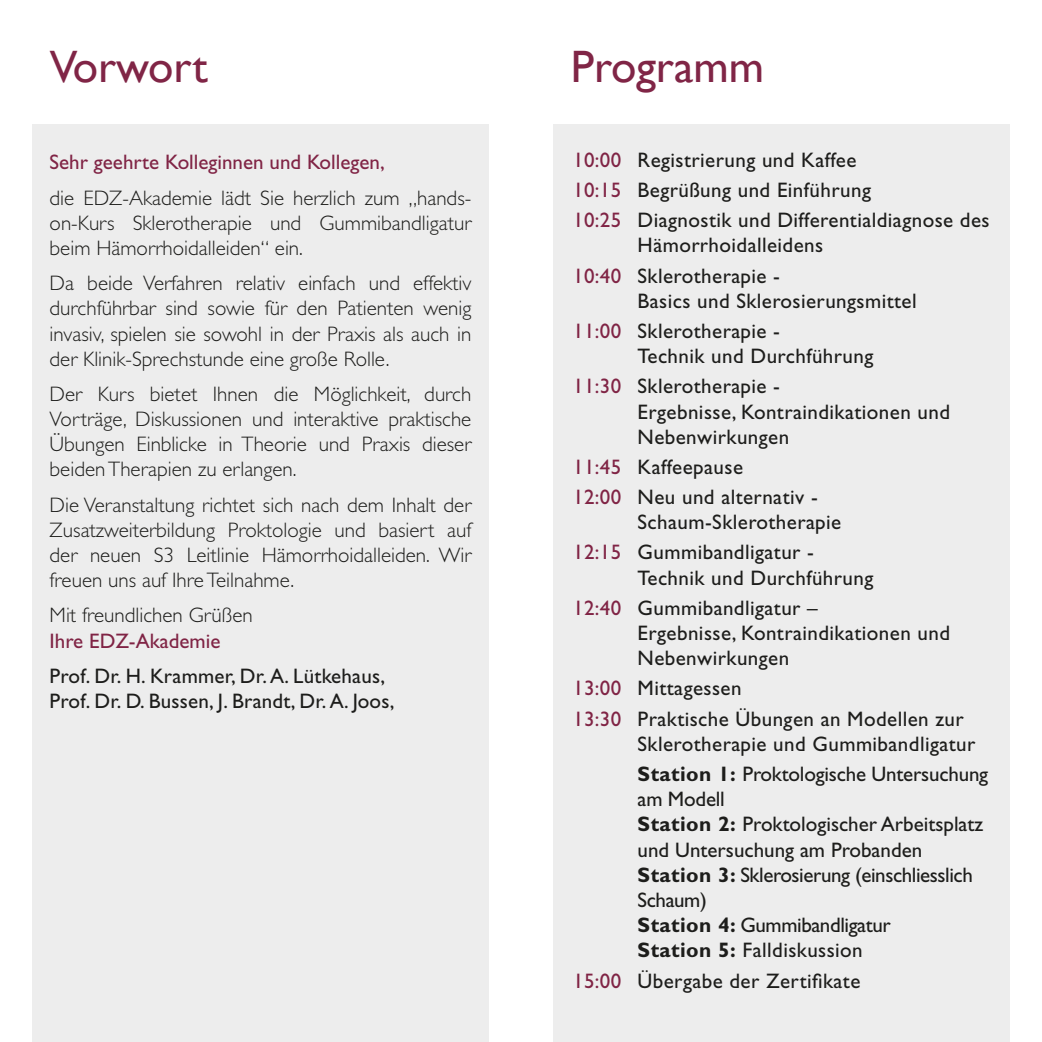
<style>
.page{position:relative;width:1042px;height:1042px;background:#fff}
.page>*{position:absolute;margin:0;border:0;box-sizing:border-box;transform-origin:0 0}
.t1{font:45.32px "Gill Sans";color:#802546}
.t2{font:21px/30.1px "Gill Sans Std";letter-spacing:.02em;color:#1d1d1b}
.t3{font:300 21px/25.2px "Gill Sans Std";color:#1d1d1b;text-align:justify}
.t4{font:21px/25.2px "Gill Sans Std";color:#1d1d1b}
.t5{font:21px "Gill Sans Std";color:#802445}
.s1{color:#802445}
.s2{font-weight:700}
</style>
<div class="page">
<div style="left:553px;top:124px;width:456px;height:918px;background:#ededed"></div>
<div style="left:32px;top:124px;width:457px;height:918px;background:#ededed"></div>
<h1 class="t1" style="left:50px;top:41px;width:160px">Vorwort</h1>
<p class="t5" style="left:50px;top:150px;width:336px">Sehr geehrte Kolleginnen und Kollegen,</p>
<p class="t3" style="left:50px;top:185px;width:423px">die EDZ-Akademie lädt Sie herzlich zum „hands&shy;on-Kurs Sklerotherapie und Gummibandligatur beim Hämorrhoidalleiden“ ein.</p>
<p class="t3" style="left:50px;top:271px;width:423px">Da beide Verfahren relativ einfach und effektiv durchführbar sind sowie für den Patienten wenig invasiv, spielen sie sowohl in der Praxis als auch in der Klinik-Sprechstunde eine große Rolle.</p>
<p class="t3" style="left:50px;top:381px;width:423px">Der Kurs bietet Ihnen die Möglichkeit, durch Vorträge, Diskussionen und interaktive praktische Übungen Einblicke in Theorie und Praxis dieser beiden Therapien zu erlangen.</p>
<p class="t3" style="left:50px;top:492px;width:423px">Die Veranstaltung richtet sich nach dem Inhalt der Zusatzweiterbildung Proktologie und basiert auf der neuen S3 Leitlinie Hämorrhoidalleiden. Wir freuen uns auf Ihre Teilnahme.</p>
<p class="t3" style="left:50px;top:603px;width:205px">Mit freundlichen Grüßen</p>
<p class="t5" style="left:50px;top:628px;width:172px">Ihre EDZ-Akademie</p>
<p class="t2" style="left:50px;top:663px;width:346px;line-height:25.2px">Prof. Dr. H. Krammer, Dr. A. Lütkehaus,<br>Prof. Dr. D. Bussen, J. Brandt, Dr. A. Joos,</p>
<h1 class="t1" style="left:571px;top:41px;width:195px">Programm</h1>
<p class="t2" style="left:573px;top:145px;width:418px"><span class="s1">10:00</span> Registrierung und Kaffee<br><span class="s1">10:15</span> Begrüßung und Einführung<br><span class="s1">10:25</span> Diagnostik und Differentialdiagnose des</p>
<p class="t2" style="left:573px;top:230px;width:252px;text-indent:64px">Hämorrhoidalleidens<br><span class="s1">10:40</span> Sklerotherapie -</p>
<p class="t2" style="left:573px;top:286px;width:345px;text-indent:64px">Basics und Sklerosierungsmittel<br><span class="s1">11:00</span> Sklerotherapie -</p>
<p class="t2" style="left:573px;top:341px;width:302px;text-indent:64px">Technik und Durchführung<br><span class="s1">11:30</span> Sklerotherapie -</p>
<p class="t2" style="left:637px;top:399px;width:314px;line-height:25.2px">Ergebnisse, Kontraindikationen und<br>Nebenwirkungen</p>
<p class="t2" style="left:573px;top:452px;width:246px"><span class="s1">11:45</span> Kaffeepause<br><span class="s1">12:00</span> Neu und alternativ -</p>
<p class="t2" style="left:573px;top:507px;width:270px;text-indent:64px">Schaum-Sklerotherapie<br><span class="s1">12:15</span> Gummibandligatur -</p>
<p class="t2" style="left:573px;top:563px;width:302px;text-indent:64px">Technik und Durchführung<br><span class="s1">12:40</span> Gummibandligatur –</p>
<p class="t2" style="left:637px;top:620px;width:314px;line-height:25.2px">Ergebnisse, Kontraindikationen und<br>Nebenwirkungen</p>
<p class="t2" style="left:573px;top:673px;width:392px"><span class="s1">13:00</span> Mittagessen<br><span class="s1">13:30</span> Praktische Übungen an Modellen zur</p>
<p class="t2" style="left:637px;top:729px;width:352px">Sklerotherapie und Gummibandligatur<br><span class="s2">Station 1:</span> Proktologische Untersuchung</p>
<p class="t4" style="left:637px;top:786px;width:347px">am Modell<br><span class="s2">Station 2:</span> Proktologischer Arbeitsplatz und Untersuchung am Probanden<br><span class="s2">Station 3:</span> Sklerosierung (einschliesslich<br>Schaum)<br><span class="s2">Station 4:</span> Gummibandligatur<br><span class="s2">Station 5:</span> Falldiskussion</p>
<p class="t2" style="left:573px;top:965px;width:289px"><span class="s1">15:00</span> Übergabe der Zertifikate</p>
</div>
